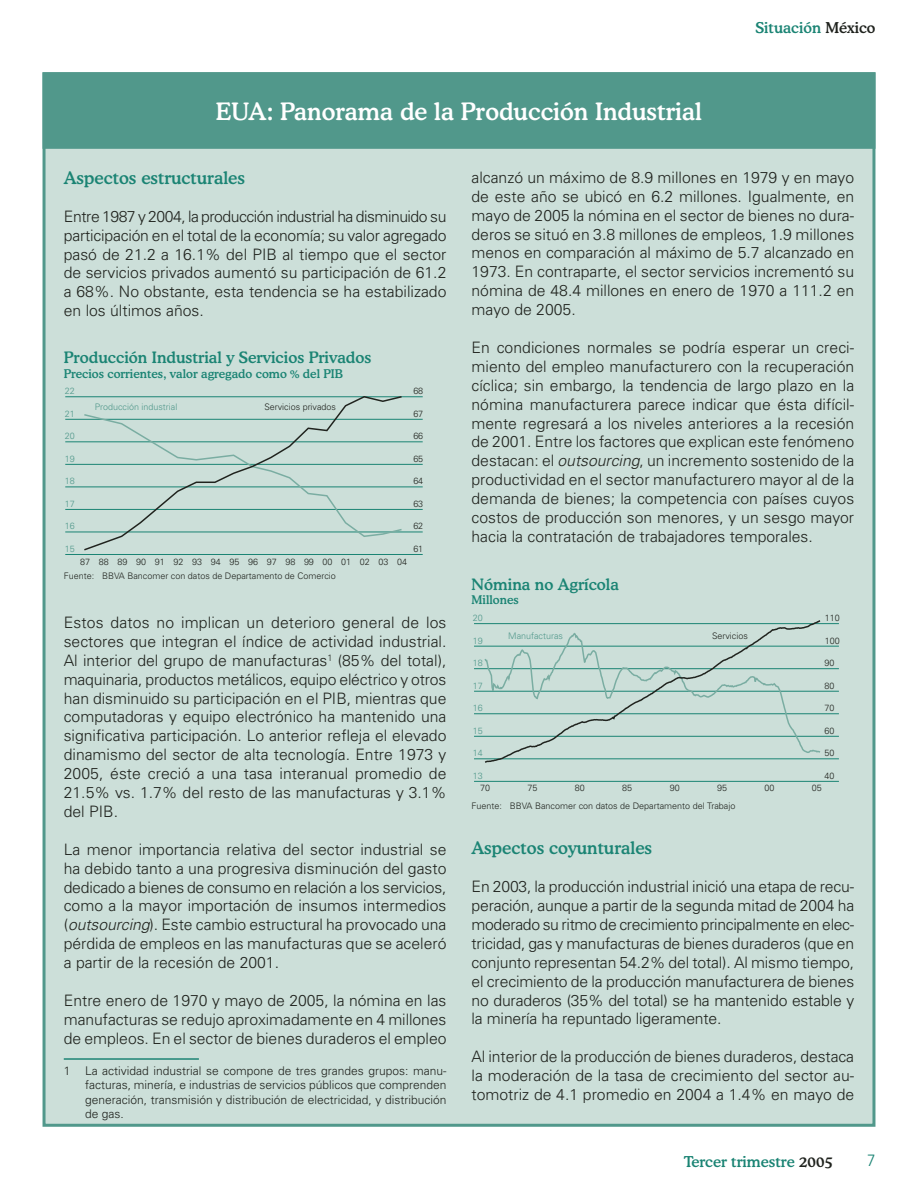
<style>
.page{position:relative;width:918px;height:1188px;background:#fff}
.page>*{position:absolute;margin:0;border:0;box-sizing:border-box;transform-origin:0 0}
.t1{font:500 24px "Cooper BT";color:#fff}
.t2{font:300 18px "Rotis Sans Serif";color:#1b8474}
.t3{font:500 17.25px "Cooper BT";color:#1b8474}
.t4{font:300 15.75px/18.9px "Univers";color:#20231e;text-align:justify}
.t5{font:500 15.75px "Cooper BT";color:#1b8474}
.t6{font:500 15px "Cooper BT";color:#1b8474}
.t7{font:300 12px/14.4px "Univers";color:#20231e;text-align:justify}
.t8{font:500 12px "Cooper BT";color:#1b8474}
.t9{font:300 9px "Univers";color:#20231e}
.t10{font:300 9px "Univers";color:#51988b}
.s1{color:#20231e}
.s2{font-style:italic}
</style>
<div class="page">
<div style="left:44px;top:74px;width:830px;height:1051px;background:#ccdfd9"></div>
<div style="left:46px;top:75px;width:826px;height:71px;background:#51988b"></div>
<div style="left:43px;top:72px;width:832px;height:77px;border:6px solid #51988b"></div>
<hr style="left:64px;top:1058px;width:135px;height:2px;background:#1b8474">
<hr style="left:65px;top:554px;width:358px;height:1px;background:#1b8474">
<hr style="left:65px;top:532px;width:358px;height:1px;background:#1b8474">
<hr style="left:65px;top:509px;width:358px;height:1px;background:#1b8474">
<hr style="left:65px;top:487px;width:358px;height:1px;background:#1b8474">
<hr style="left:65px;top:464px;width:358px;height:1px;background:#1b8474">
<hr style="left:65px;top:442px;width:358px;height:1px;background:#1b8474">
<hr style="left:65px;top:419px;width:358px;height:1px;background:#1b8474">
<hr style="left:65px;top:397px;width:358px;height:1px;background:#1b8474">
<svg style="left:82px;top:396px;width:321px;height:155px"></svg>
<hr style="left:474px;top:781px;width:365px;height:1px;background:#1b8474">
<hr style="left:474px;top:759px;width:365px;height:1px;background:#1b8474">
<hr style="left:474px;top:736px;width:365px;height:1px;background:#1b8474">
<hr style="left:474px;top:714px;width:365px;height:1px;background:#1b8474">
<hr style="left:474px;top:691px;width:365px;height:1px;background:#1b8474">
<hr style="left:474px;top:668px;width:365px;height:1px;background:#1b8474">
<hr style="left:474px;top:646px;width:365px;height:1px;background:#1b8474">
<hr style="left:474px;top:623px;width:365px;height:1px;background:#1b8474">
<svg style="left:483px;top:620px;width:339px;height:143px"></svg>
<h1 class="t1" style="left:216px;top:103px;width:488px">EUA: Panorama de la Producción Industrial</h1>
<p class="t6" style="left:755px;top:23px;width:122px">Situación <span class="s1">México</span></p>
<p class="t3" style="left:64px;top:172px;width:183px">Aspectos estructurales</p>
<p class="t4" style="left:64px;top:208px;width:384px">Entre 1987 y 2004, la producción industrial ha disminuido su participación en el total de la economía; su valor agregado pasó de 21.2 a 16.1% del PIB al tiempo que el sector de servicios privados aumentó su participación de 61.2 a 68%. No obstante, esta tendencia se ha estabilizado en los últimos años.</p>
<p class="t5" style="left:64px;top:352px;width:309px">Producción Industrial y Servicios Privados</p>
<p class="t8" style="left:64px;top:369px;width:281px">Precios corrientes, valor agregado como % del PIB</p>
<p class="t10" style="left:65px;top:388px;width:11px">22</p>
<p class="t9" style="left:413px;top:388px;width:11px">68</p>
<p class="t10" style="left:65px;top:410px;width:11px">21</p>
<p class="t10" style="left:95px;top:403px;width:84px">Producción industrial</p>
<p class="t9" style="left:264px;top:403px;width:73px">Servicios privados</p>
<p class="t9" style="left:413px;top:410px;width:11px">67</p>
<p class="t10" style="left:65px;top:433px;width:11px">20</p>
<p class="t9" style="left:413px;top:433px;width:11px">66</p>
<p class="t10" style="left:65px;top:455px;width:11px">19</p>
<p class="t9" style="left:413px;top:455px;width:11px">65</p>
<p class="t10" style="left:65px;top:478px;width:11px">18</p>
<p class="t9" style="left:413px;top:478px;width:11px">64</p>
<p class="t10" style="left:65px;top:500px;width:11px">17</p>
<p class="t9" style="left:413px;top:500px;width:11px">63</p>
<p class="t10" style="left:65px;top:523px;width:11px">16</p>
<p class="t9" style="left:413px;top:523px;width:11px">62</p>
<p class="t10" style="left:65px;top:545px;width:11px">15</p>
<p class="t9" style="left:413px;top:545px;width:11px">61</p>
<p class="t9" style="left:80px;top:559px;width:329px">87 88 89 90 91 92 93 94 95 96 97 98 99 00 01 02 03 04</p>
<p class="t9" style="left:64px;top:573px;width:274px">Fuente: BBVA Bancomer con datos de Departamento de Comercio</p>
<p class="t4" style="left:64px;top:614px;width:384px">Estos datos no implican un deterioro general de los sectores que integran el índice de actividad industrial.<br>Al interior del grupo de manufacturas<sup>1</sup> (85% del total), maquinaria, productos metálicos, equipo eléctrico y otros han disminuido su participación en el PIB, mientras que computadoras y equipo electrónico ha mantenido una significativa participación. Lo anterior refleja el elevado dinamismo del sector de alta tecnología. Entre 1973 y 2005, éste creció a una tasa interanual promedio de 21.5% vs. 1.7% del resto de las manufacturas y 3.1% del PIB.</p>
<p class="t4" style="left:64px;top:841px;width:384px">La menor importancia relativa del sector industrial se ha debido tanto a una progresiva disminución del gasto dedicado a bienes de consumo en relación a los servicios, como a la mayor importación de insumos intermedios (<span class="s2">outsourcing</span>). Este cambio estructural ha provocado una pérdida de empleos en las manufacturas que se aceleró a partir de la recesión de 2001.</p>
<p class="t4" style="left:64px;top:992px;width:384px">Entre enero de 1970 y mayo de 2005, la nómina en las manufacturas se redujo aproximadamente en 4 millones de empleos. En el sector de bienes duraderos el empleo</p>
<p class="t7" style="left:85px;top:1065px;width:363px;text-indent:-21px">1 La actividad industrial se compone de tres grandes grupos: manu&shy;facturas, minería, e industrias de servicios públicos que comprenden generación, transmisión y distribución de electricidad, y distribución de gas.</p>
<p class="t4" style="left:472px;top:169px;width:384px">alcanzó un máximo de 8.9 millones en 1979 y en mayo de este año se ubicó en 6.2 millones. Igualmente, en mayo de 2005 la nómina en el sector de bienes no dura&shy;deros se situó en 3.8 millones de empleos, 1.9 millones menos en comparación al máximo de 5.7 alcanzado en 1973. En contraparte, el sector servicios incrementó su nómina de 48.4 millones en enero de 1970 a 111.2 en mayo de 2005.</p>
<p class="t4" style="left:472px;top:339px;width:384px">En condiciones normales se podría esperar un creci&shy;miento del empleo manufacturero con la recuperación cíclica; sin embargo, la tendencia de largo plazo en la nómina manufacturera parece indicar que ésta difícil&shy;mente regresará a los niveles anteriores a la recesión de 2001. Entre los factores que explican este fenómeno destacan: el <span class="s2">outsourcing</span>, un incremento sostenido de la productividad en el sector manufacturero mayor al de la demanda de bienes; la competencia con países cuyos costos de producción son menores, y un sesgo mayor hacia la contratación de trabajadores temporales.</p>
<p class="t5" style="left:472px;top:578px;width:149px">Nómina no Agrícola</p>
<p class="t8" style="left:472px;top:595px;width:49px">Millones</p>
<p class="t10" style="left:473px;top:615px;width:11px">20</p>
<p class="t9" style="left:825px;top:615px;width:16px">110</p>
<p class="t10" style="left:473px;top:637px;width:11px">19</p>
<p class="t10" style="left:508px;top:633px;width:56px">Manufacturas</p>
<p class="t9" style="left:712px;top:633px;width:37px">Servicios</p>
<p class="t9" style="left:825px;top:637px;width:16px">100</p>
<p class="t10" style="left:473px;top:660px;width:11px">18</p>
<p class="t9" style="left:824px;top:660px;width:11px">90</p>
<p class="t10" style="left:473px;top:682px;width:11px">17</p>
<p class="t9" style="left:824px;top:682px;width:11px">80</p>
<p class="t10" style="left:473px;top:705px;width:11px">16</p>
<p class="t9" style="left:824px;top:705px;width:11px">70</p>
<p class="t10" style="left:473px;top:727px;width:11px">15</p>
<p class="t9" style="left:824px;top:727px;width:11px">60</p>
<p class="t10" style="left:473px;top:750px;width:11px">14</p>
<p class="t9" style="left:824px;top:750px;width:11px">50</p>
<p class="t10" style="left:473px;top:772px;width:11px">13</p>
<p class="t9" style="left:824px;top:772px;width:11px">40</p>
<p class="t9" style="left:480px;top:785px;width:11px">70</p>
<p class="t9" style="left:527px;top:785px;width:11px">75</p>
<p class="t9" style="left:575px;top:785px;width:11px">80</p>
<p class="t9" style="left:622px;top:785px;width:11px">85</p>
<p class="t9" style="left:670px;top:785px;width:11px">90</p>
<p class="t9" style="left:717px;top:785px;width:11px">95</p>
<p class="t9" style="left:765px;top:785px;width:11px">00</p>
<p class="t9" style="left:812px;top:785px;width:11px">05</p>
<p class="t9" style="left:472px;top:802px;width:265px">Fuente: BBVA Bancomer con datos de Departamento del Trabajo</p>
<p class="t3" style="left:472px;top:842px;width:182px">Aspectos coyunturales</p>
<p class="t4" style="left:472px;top:879px;width:384px">En 2003, la producción industrial inició una etapa de recu&shy;peración, aunque a partir de la segunda mitad de 2004 ha moderado su ritmo de crecimiento principalmente en elec&shy;tricidad, gas y manufacturas de bienes duraderos (que en conjunto representan 54.2% del total). Al mismo tiempo, el crecimiento de la producción manufacturera de bienes no duraderos (35% del total) se ha mantenido estable y la minería ha repuntado ligeramente.</p>
<p class="t4" style="left:472px;top:1049px;width:384px">Al interior de la producción de bienes duraderos, destaca la moderación de la tasa de crecimiento del sector au&shy;tomotriz de 4.1 promedio en 2004 a 1.4% en mayo de</p>
<p class="t6" style="left:684px;top:1156px;width:151px">Tercer trimestre <span class="s1">2005</span></p>
<p class="t2" style="left:867px;top:1154px;width:10px">7</p>
</div>
